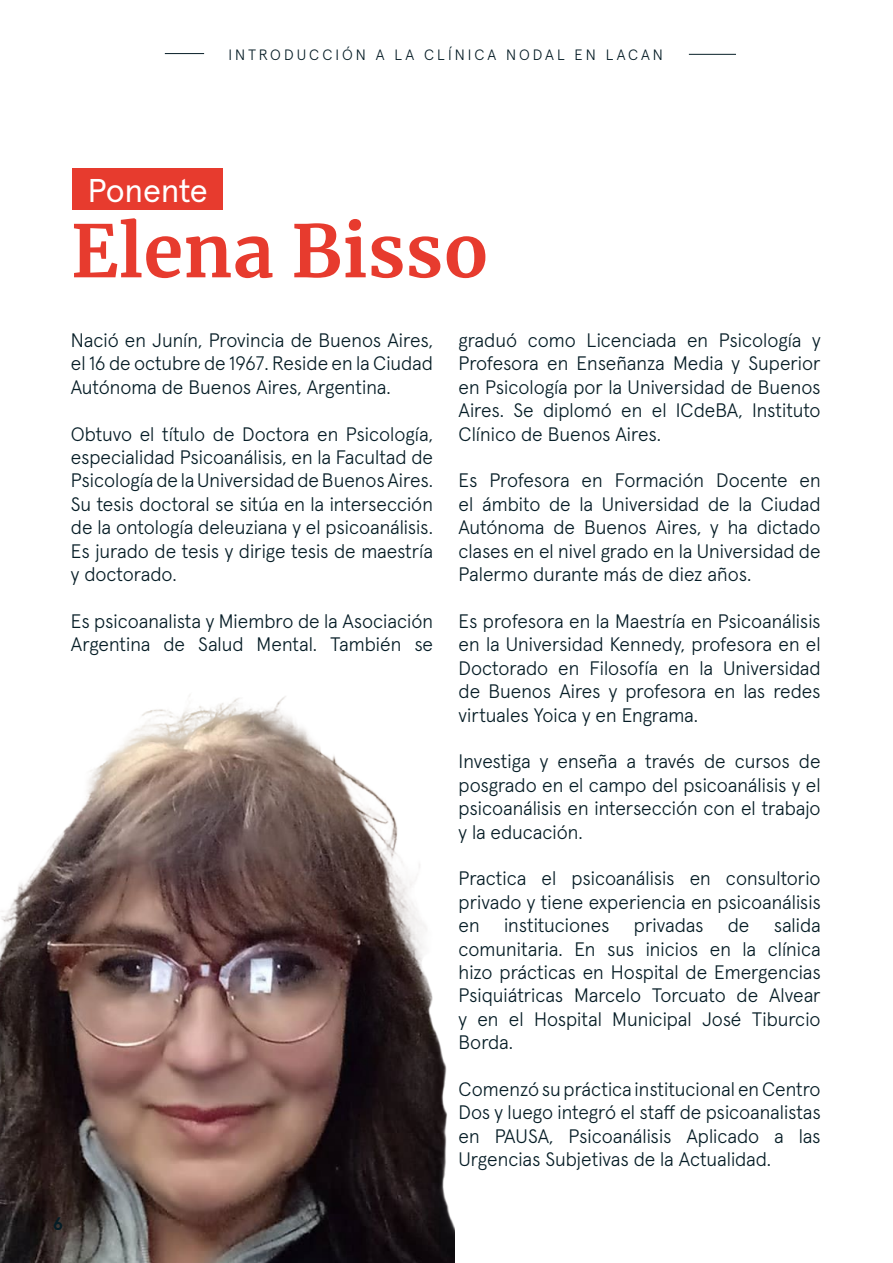
<style>
.page{position:relative;width:893px;height:1263px;background:#fff}
.page>*{position:absolute;margin:0;border:0;box-sizing:border-box;transform-origin:0 0}
.t1{font:700 72px "Merriweather";letter-spacing:.005em;color:#e73b2e}
.t2{font:32.85px "Apercu Pro";letter-spacing:-.005em;color:#fff}
.t3{font:300 19.5px/23.4px "Apercu Pro";color:#061d26;text-align:justify}
.t4{font:700 18px "Apercu Pro";color:#061d26}
.t5{font:300 15px "Apercu Pro";letter-spacing:.2em;color:#061d26}
</style>
<div class="page">
<div style="left:72px;top:169px;width:151px;height:41px;background:#e73b2e"></div>
<img style="left:0;top:695px;width:454px;height:568px">
<hr style="left:165px;top:53px;width:39px;height:1px;background:#061d26">
<hr style="left:689px;top:54px;width:47px;height:1px;background:#061d26">
<p class="t5" style="left:229px;top:43px;width:436px">INTRODUCCIÓN A LA CLÍNICA NODAL EN LACAN</p>
<h2 class="t2" style="left:88px;top:165px;width:122px">Ponente</h2>
<h1 class="t1" style="left:71px;top:201px;width:419px">Elena Bisso</h1>
<p class="t3" style="left:71px;top:327px;width:364px">Nació en Junín, Provincia de Buenos Aires, el 16 de octubre de 1967. Reside en la Ciudad Autónoma de Buenos Aires, Argentina.</p>
<p class="t3" style="left:71px;top:420px;width:364px">Obtuvo el título de Doctora en Psicología, especialidad Psicoanálisis, en la Facultad de Psicología de la Universidad de Buenos Aires.<br>Su tesis doctoral se sitúa en la intersección de la ontología deleuziana y el psicoanálisis.<br>Es jurado de tesis y dirige tesis de maestría y doctorado.</p>
<p class="t3" style="left:71px;top:608px;width:364px">Es psicoanalista y Miembro de la Asociación<br>Argentina de Salud Mental. También se</p>
<p class="t4" style="left:53px;top:1210px;width:11px">6</p>
<p class="t3" style="left:459px;top:327px;width:364px">graduó como Licenciada en Psicología y Profesora en Enseñanza Media y Superior en Psicología por la Universidad de Buenos Aires. Se diplomó en el ICdeBA, Instituto Clínico de Buenos Aires.</p>
<p class="t3" style="left:459px;top:467px;width:364px">Es Profesora en Formación Docente en el ámbito de la Universidad de la Ciudad Autónoma de Buenos Aires, y ha dictado clases en el nivel grado en la Universidad de Palermo durante más de diez años.</p>
<p class="t3" style="left:459px;top:608px;width:364px">Es profesora en la Maestría en Psicoanálisis en la Universidad Kennedy, profesora en el Doctorado en Filosofía en la Universidad de Buenos Aires y profesora en las redes virtuales Yoica y en Engrama.</p>
<p class="t3" style="left:459px;top:748px;width:364px">Investiga y enseña a través de cursos de posgrado en el campo del psicoanálisis y el psicoanálisis en intersección con el trabajo y la educación.</p>
<p class="t3" style="left:459px;top:865px;width:364px">Practica el psicoanálisis en consultorio privado y tiene experiencia en psicoanálisis en instituciones privadas de salida comunitaria. En sus inicios en la clínica hizo prácticas en Hospital de Emergencias Psiquiátricas Marcelo Torcuato de Alvear y en el Hospital Municipal José Tiburcio Borda.</p>
<p class="t3" style="left:459px;top:1076px;width:364px">Comenzó su práctica institucional en Centro Dos y luego integró el staff de psicoanalistas en PAUSA, Psicoanálisis Aplicado a las Urgencias Subjetivas de la Actualidad.</p>
</div>
